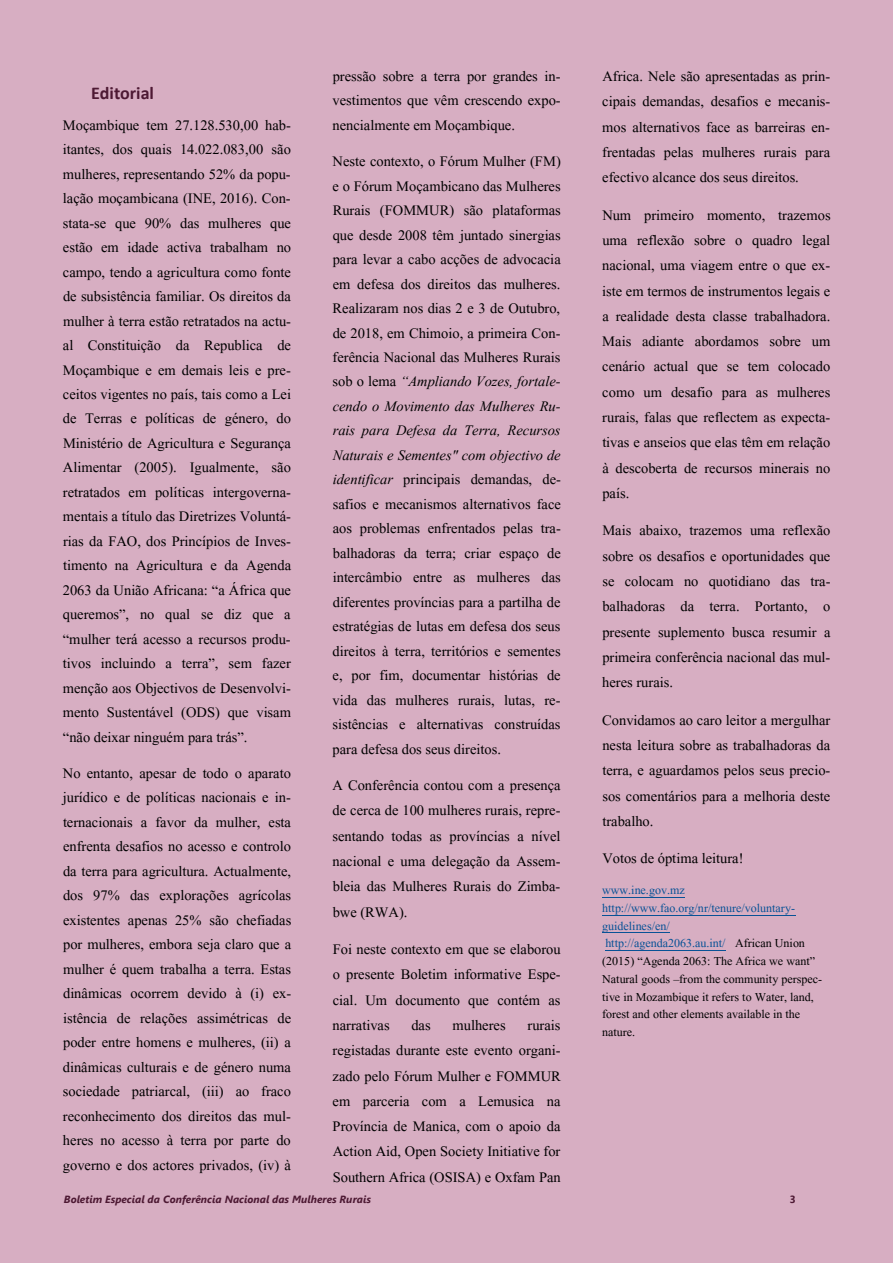
<style>
.page{position:relative;width:893px;height:1263px;background:#d7aec2}
.page>*{position:absolute;margin:0;border:0;box-sizing:border-box;transform-origin:0 0}
.t1{font:18px/24.5px "Aparajita";color:#000;text-align:justify}
.t2{font:700 18px "Calibri";color:#4d1933}
.t3{font:15px/17.7px "Aparajita";color:#000}
.t4{font:italic 700 10.5px "Segoe UI";color:#4d1933}
.t5{font:700 10.5px "Segoe UI";color:#4d1933}
.s1{font-style:italic}
.s2{color:#085296}
</style>
<div class="page">
<hr style="left:602px;top:897px;width:83px;height:1px;background:#085296">
<hr style="left:602px;top:915px;width:193px;height:1px;background:#085296">
<hr style="left:602px;top:932px;width:68px;height:1px;background:#085296">
<hr style="left:605px;top:950px;width:121px;height:1px;background:#085296">
<p class="t2" style="left:91px;top:82px;width:64px">Editorial</p>
<p class="t1" style="left:63px;top:115px;width:230px">Moçambique tem 27.128.530,00 hab&shy;itantes, dos quais 14.022.083,00 são mulheres, representando 52% da popu&shy;lação moçambicana (INE, 2016). Con&shy;stata-se que 90% das mulheres que estão em idade activa trabalham no campo, tendo a agricultura como fonte de subsistência familiar. Os direitos da mulher à terra estão retratados na actu&shy;al Constituição da Republica de Moçambique e em demais leis e pre&shy;ceitos vigentes no país, tais como a Lei de Terras e políticas de género, do Ministério de Agricultura e Segurança Alimentar (2005). Igualmente, são retratados em políticas intergoverna&shy;mentais a título das Diretrizes Voluntá&shy;rias da FAO, dos Princípios de Inves&shy;timento na Agricultura e da Agenda 2063 da União Africana: “a África que queremos”, no qual se diz que a “mulher terá acesso a recursos produ&shy;tivos incluindo a terra”, sem fazer menção aos Objectivos de Desenvolvi&shy;mento Sustentável (ODS) que visam “não deixar ninguém para trás”.</p>
<p class="t1" style="left:63px;top:763px;width:230px">No entanto, apesar de todo o aparato jurídico e de políticas nacionais e in&shy;ternacionais a favor da mulher, esta enfrenta desafios no acesso e controlo da terra para agricultura. Actualmente, dos 97% das explorações agrícolas existentes apenas 25% são chefiadas por mulheres, embora seja claro que a mulher é quem trabalha a terra. Estas dinâmicas ocorrem devido à (i) ex&shy;istência de relações assimétricas de poder entre homens e mulheres, (ii) a dinâmicas culturais e de género numa sociedade patriarcal, (iii) ao fraco reconhecimento dos direitos das mul&shy;heres no acesso à terra por parte do governo e dos actores privados, (iv) à</p>
<p class="t1" style="left:333px;top:66px;width:230px">pressão sobre a terra por grandes in&shy;vestimentos que vêm crescendo expo&shy;nencialmente em Moçambique.</p>
<p class="t1" style="left:333px;top:151px;width:230px">Neste contexto, o Fórum Mulher (FM) e o Fórum Moçambicano das Mulheres Rurais (FOMMUR) são plataformas que desde 2008 têm juntado sinergias para levar a cabo acções de advocacia em defesa dos direitos das mulheres.<br>Realizaram nos dias 2 e 3 de Outubro, de 2018, em Chimoio, a primeira Con&shy;ferência Nacional das Mulheres Rurais sob o lema <span class="s1">“Ampliando Vozes, fortale&shy;cendo o Movimento das Mulheres Ru&shy;rais para Defesa da Terra, Recursos Naturais e Sementes" com objectivo de identificar</span> principais demandas, de&shy;safios e mecanismos alternativos face aos problemas enfrentados pelas tra&shy;balhadoras da terra; criar espaço de intercâmbio entre as mulheres das diferentes províncias para a partilha de estratégias de lutas em defesa dos seus direitos à terra, territórios e sementes e, por fim, documentar histórias de vida das mulheres rurais, lutas, re&shy;sistências e alternativas construídas para defesa dos seus direitos.</p>
<p class="t1" style="left:333px;top:774px;width:230px;line-height:25.3px">A Conferência contou com a presença de cerca de 100 mulheres rurais, repre&shy;sentando todas as províncias a nível nacional e uma delegação da Assem&shy;bleia das Mulheres Rurais do Zimba&shy;bwe (RWA).</p>
<p class="t1" style="left:333px;top:938px;width:230px;line-height:25.3px">Foi neste contexto em que se elaborou o presente Boletim informative Espe&shy;cial. Um documento que contém as narrativas das mulheres rurais registadas durante este evento organi&shy;zado pelo Fórum Mulher e FOMMUR em parceria com a Lemusica na Província de Manica, com o apoio da Action Aid, Open Society Initiative for Southern Africa (OSISA) e Oxfam Pan</p>
<p class="t1" style="left:602px;top:65px;width:230px;line-height:25.3px">Africa. Nele são apresentadas as prin&shy;cipais demandas, desafios e mecanis&shy;mos alternativos face as barreiras en&shy;frentadas pelas mulheres rurais para efectivo alcance dos seus direitos.</p>
<p class="t1" style="left:602px;top:204px;width:230px;line-height:25.3px">Num primeiro momento, trazemos uma reflexão sobre o quadro legal nacional, uma viagem entre o que ex&shy;iste em termos de instrumentos legais e a realidade desta classe trabalhadora.<br>Mais adiante abordamos sobre um cenário actual que se tem colocado como um desafio para as mulheres rurais, falas que reflectem as expecta&shy;tivas e anseios que elas têm em relação à descoberta de recursos minerais no país.</p>
<p class="t1" style="left:602px;top:520px;width:230px;line-height:25.3px">Mais abaixo, trazemos uma reflexão sobre os desafios e oportunidades que se colocam no quotidiano das tra&shy;balhadoras da terra. Portanto, o presente suplemento busca resumir a primeira conferência nacional das mul&shy;heres rurais.</p>
<p class="t1" style="left:602px;top:709px;width:230px;line-height:25.3px">Convidamos ao caro leitor a mergulhar nesta leitura sobre as trabalhadoras da terra, e aguardamos pelos seus precio&shy;sos comentários para a melhoria deste trabalho.</p>
<p class="t1" style="left:602px;top:848px;width:143px">Votos de óptima leitura!</p>
<p class="t3" style="left:602px;top:883px;width:222px"><span class="s2">www.ine.gov.mz http://www.fao.org/nr/tenure/voluntary&shy;guidelines/en/<br>http://agenda2063.au.int/</span> African Union (2015) “Agenda 2063: The Africa we want” Natural goods –from the community perspec&shy;tive in Mozambique it refers to Water, land, forest and other elements available in the nature.</p>
<p class="t4" style="left:64px;top:1189px;width:309px">Boletim Especial da Conferência Nacional das Mulheres Rurais</p>
<p class="t5" style="left:790px;top:1189px;width:8px">3</p>
</div>
